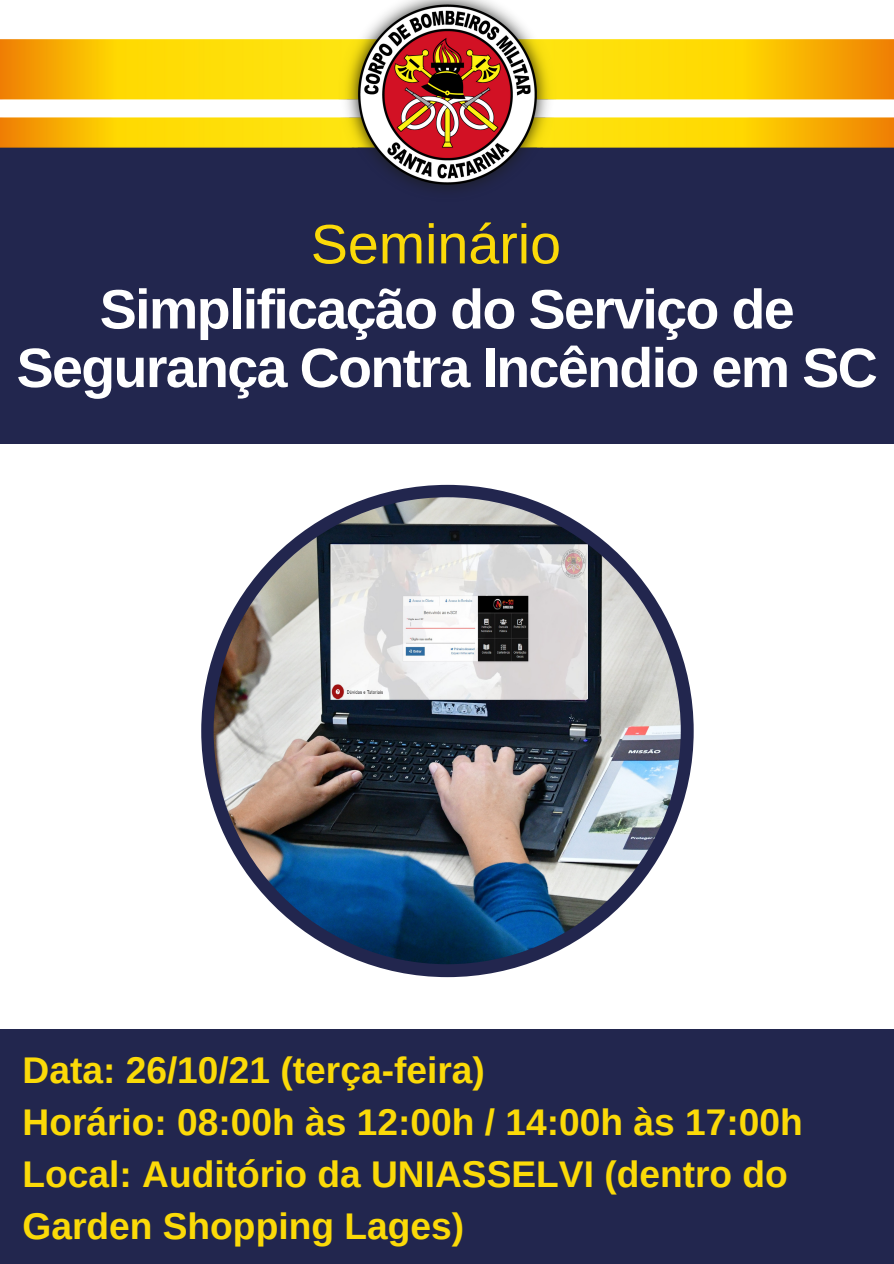
<style>
.page{position:relative;width:894px;height:1264px;background:#fff}
.page>*{position:absolute;margin:0;border:0;box-sizing:border-box;transform-origin:0 0}
.t1{font:700 55.5px/58.5px "Arimo";letter-spacing:-.03em;color:#fff;text-align:center}
.t2{font:55.5px "Arimo";color:#fbda08}
.t3{font:700 37.05px/51.8px "Arimo";color:#fbda08}
</style>
<div class="page">
<div style="left:0;top:146px;width:893px;height:297px;background:#22264e"></div>
<img style="left:0;top:0;width:893px;height:191px">
<div style="left:201px;top:485px;width:492px;height:492px;background:#22264e;border-radius:50%"></div>
<img style="left:213px;top:497px;width:467px;height:467px;border-radius:50%">
<div style="left:0;top:1028px;width:893px;height:235px;background:#22264e"></div>
<p class="t2" style="left:311px;top:213px;width:252px">Seminário</p>
<p class="t1" style="left:17px;top:280px;width:862px">Simplificação do Serviço de<br>Segurança Contra Incêndio em SC</p>
<p class="t3" style="left:23px;top:1044px;width:463px">Data: 26/10/21 (terça-feira)</p>
<p class="t3" style="left:23px;top:1096px;width:781px">Horário: 08:00h às 12:00h / 14:00h às 17:00h</p>
<p class="t3" style="left:23px;top:1147px;width:766px">Local: Auditório da UNIASSELVI (dentro do<br>Garden Shopping Lages)</p>
</div>
